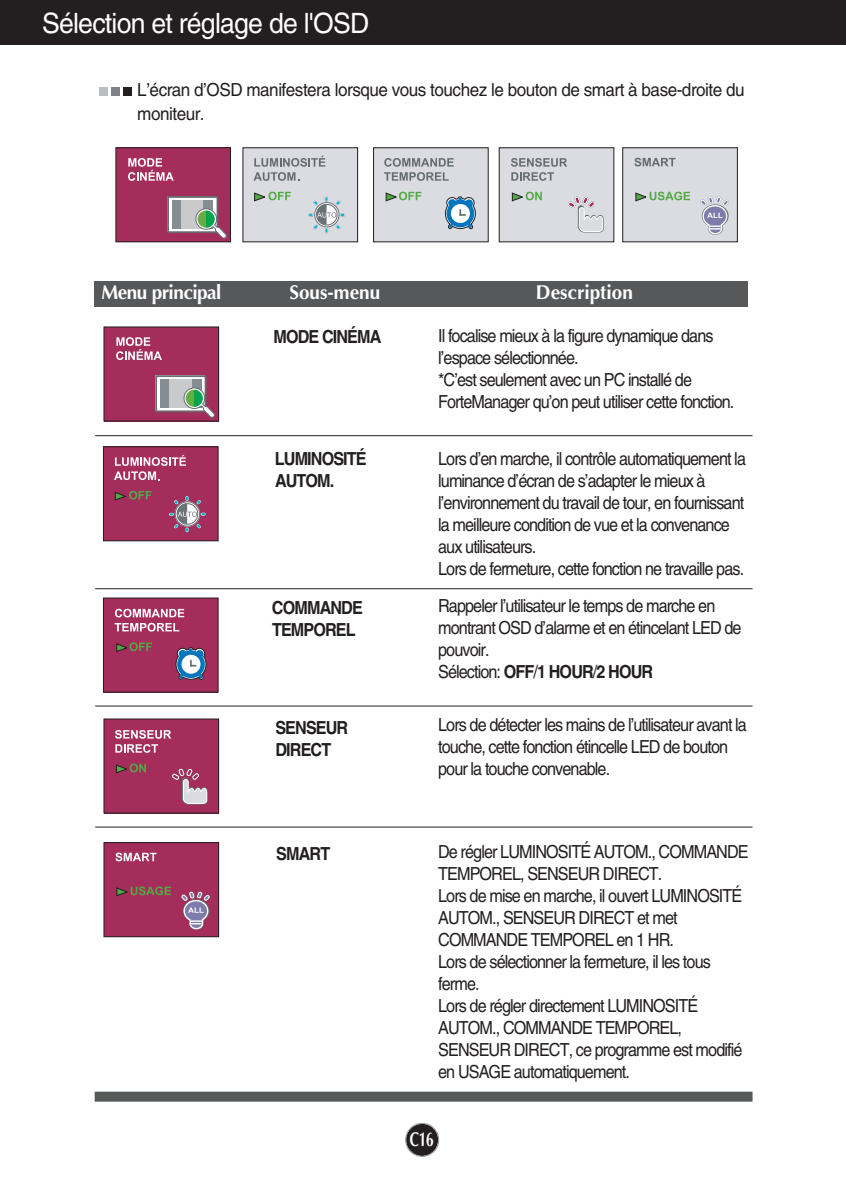
<style>
.page{position:relative;width:846px;height:1189px;background:#fff}
.page>*{position:absolute;margin:0;border:0;box-sizing:border-box;transform-origin:0 0}
.t1{font:28px "Helvetica";letter-spacing:-.03em;color:#fff;scale:.95 1}
.t2{font:700 20px "Optima";color:#fff;scale:.95 1}
.t3{font:700 20px "Optima";letter-spacing:-.025em;color:#fff;scale:.95 1}
.t4{font:700 20px "Optima";color:#fff;scale:.7 1}
.t5{font:18px/22px "Helvetica";letter-spacing:-.055em;color:#231f20;scale:.9 1}
.t6{font:18px/24px "Helvetica";letter-spacing:-.03em;color:#231f20;scale:.95 1}
.t7{font:700 18px/22px "Helvetica";letter-spacing:-.055em;color:#231f20;scale:.9 1}
.s1{font-weight:700}
</style>
<div class="page">
<div style="left:406px;top:1124px;width:32px;height:32px;background:#231f20;border-radius:50%"></div>
<div style="left:405px;top:1123px;width:34px;height:34px;border:1px solid #939598;border-radius:50%"></div>
<div style="left:0;top:0;width:846px;height:45px;background:#231f20"></div>
<div style="left:123px;top:87px;width:8px;height:9px;background:#231f20"></div>
<div style="left:111px;top:87px;width:8px;height:9px;background:#808285"></div>
<div style="left:99px;top:87px;width:8px;height:9px;background:#bcbdc0"></div>
<div style="left:95px;top:282px;width:653px;height:25px;background:#57585a"></div>
<hr style="left:95px;top:435px;width:657px;height:1px;background:#231f20">
<hr style="left:95px;top:588px;width:657px;height:1px;background:#231f20">
<hr style="left:95px;top:705px;width:657px;height:1px;background:#231f20">
<hr style="left:95px;top:826px;width:657px;height:1px;background:#231f20">
<div style="left:95px;top:1091px;width:657px;height:10px;background:#57585a"></div>
<div style="left:373px;top:148px;width:115px;height:94px;background:#dadce2"></div>
<div style="left:373px;top:147px;width:116px;height:95px;border:1px solid #231f20"></div>
<div style="left:499px;top:148px;width:115px;height:94px;background:#dadce2"></div>
<div style="left:499px;top:147px;width:115px;height:95px;border:1px solid #231f20"></div>
<svg style="left:386px;top:192px;width:35px;height:9px"></svg>
<svg style="left:512px;top:192px;width:30px;height:9px"></svg>
<svg style="left:511px;top:158px;width:56px;height:23px"></svg>
<div style="left:623px;top:148px;width:114px;height:94px;background:#dadce2"></div>
<div style="left:622px;top:147px;width:116px;height:95px;border:1px solid #231f20"></div>
<svg style="left:634px;top:158px;width:41px;height:8px"></svg>
<svg style="left:384px;top:158px;width:70px;height:23px"></svg>
<svg style="left:445px;top:196px;width:31px;height:33px"></svg>
<svg style="left:568px;top:196px;width:36px;height:37px"></svg>
<svg style="left:700px;top:196px;width:29px;height:39px"></svg>
<svg style="left:635px;top:192px;width:55px;height:9px"></svg>
<svg style="left:115px;top:147px;width:244px;height:96px;background:#ba92a4"></svg>
<div style="left:104px;top:327px;width:115px;height:94px;background:#a52d5c"></div>
<div style="left:156px;top:376px;width:49px;height:35px;background:linear-gradient(to right,#fff,#fff)"></div>
<div style="left:155px;top:375px;width:51px;height:36px;border:1px solid #656c70"></div>
<div style="left:160px;top:380px;width:10px;height:28px;background:#848d91"></div>
<div style="left:169px;top:380px;width:24px;height:28px;background:#c9cacc"></div>
<div style="left:192px;top:380px;width:9px;height:28px;background:#848d91"></div>
<div style="left:156px;top:376px;width:50px;height:36px;border:1px solid #656c70"></div>
<svg style="left:183px;top:387px;width:32px;height:31px"></svg>
<svg style="left:116px;top:337px;width:46px;height:23px"></svg>
<div style="left:103px;top:447px;width:115px;height:94px;background:#a52d5c"></div>
<div style="left:103px;top:446px;width:116px;height:95px;border:1px solid #231f20"></div>
<svg style="left:169px;top:496px;width:37px;height:36px"></svg>
<svg style="left:115px;top:491px;width:37px;height:10px"></svg>
<svg style="left:114px;top:455px;width:72px;height:25px"></svg>
<div style="left:103px;top:598px;width:115px;height:94px;background:#a52d5c"></div>
<svg style="left:116px;top:642px;width:36px;height:10px"></svg>
<svg style="left:115px;top:609px;width:69px;height:8px"></svg>
<svg style="left:115px;top:623px;width:64px;height:8px"></svg>
<svg style="left:176px;top:647px;width:30px;height:33px"></svg>
<div style="left:104px;top:719px;width:115px;height:94px;background:#a52d5c"></div>
<svg style="left:116px;top:763px;width:30px;height:10px"></svg>
<svg style="left:115px;top:730px;width:56px;height:8px"></svg>
<svg style="left:115px;top:744px;width:43px;height:9px"></svg>
<svg style="left:172px;top:768px;width:36px;height:36px"></svg>
<div style="left:104px;top:842px;width:115px;height:94px;background:#a52d5c"></div>
<div style="left:103px;top:842px;width:116px;height:95px;border:1px solid #231f20"></div>
<svg style="left:115px;top:852px;width:42px;height:9px"></svg>
<svg style="left:181px;top:891px;width:29px;height:39px"></svg>
<svg style="left:116px;top:886px;width:55px;height:10px"></svg>
<h1 class="t1" style="left:42px;top:13px;width:346px">Sélection et réglage de l'OSD</h1>
<p class="t6" style="left:137px;top:79px;width:641px">L’écran d’OSD manifestera lorsque vous touchez le bouton de smart à base-droite du moniteur.</p>
<p class="t3" style="left:102px;top:284px;width:128px">Menu principal</p>
<p class="t2" style="left:289px;top:284px;width:97px">Sous-menu</p>
<p class="t2" style="left:536px;top:284px;width:104px">Description</p>
<p class="t7" style="left:273px;top:327px;width:121px">MODE CINÉMA</p>
<p class="t5" style="left:438px;top:326px;width:331px">Il focalise mieux à la figure dynamique dans l’espace sélectionnée.<br>*C’est seulement avec un PC installé de ForteManager qu’on peut utiliser cette fonction.</p>
<p class="t7" style="left:275px;top:449px;width:103px">LUMINOSITÉ<br>AUTOM.</p>
<p class="t7" style="left:272px;top:598px;width:102px">COMMANDE<br>TEMPOREL</p>
<p class="t7" style="left:275px;top:718px;width:82px">SENSEUR<br>DIRECT</p>
<p class="t7" style="left:276px;top:844px;width:61px">SMART</p>
<p class="t5" style="left:438px;top:449px;width:344px">Lors d’en marche, il contrôle automatiquement la luminance d’écran de s’adapter le mieux à l’environnement du travail de tour, en fournissant la meilleure condition de vue et la convenance aux utilisateurs.<br>Lors de fermeture, cette fonction ne travaille pas.</p>
<p class="t5" style="left:438px;top:596px;width:339px">Rappeler l’utilisateur le temps de marche en montrant OSD d’alarme et en étincelant LED de pouvoir.<br>Sélection: <span class="s1">OFF</span>/<span class="s1">1 HOUR</span>/<span class="s1">2 HOUR</span></p>
<p class="t5" style="left:438px;top:715px;width:345px">Lors de détecter les mains de l’utilisateur avant la touche, cette fonction étincelle LED de bouton pour la touche convenable.</p>
<p class="t5" style="left:438px;top:842px;width:346px">De régler LUMINOSITÉ AUTOM., COMMANDE<br>TEMPOREL, SENSEUR DIRECT.<br>Lors de mise en marche, il ouvert LUMINOSITÉ<br>AUTOM., SENSEUR DIRECT et met<br>COMMANDE TEMPOREL en 1 HR.<br>Lors de sélectionner la fermeture, il les tous ferme.<br>Lors de régler directement LUMINOSITÉ<br>AUTOM., COMMANDE TEMPOREL,<br>SENSEUR DIRECT, ce programme est modifié en USAGE automatiquement.</p>
<p class="t4" style="left:410px;top:1131px;width:36px">C16</p>
</div>
